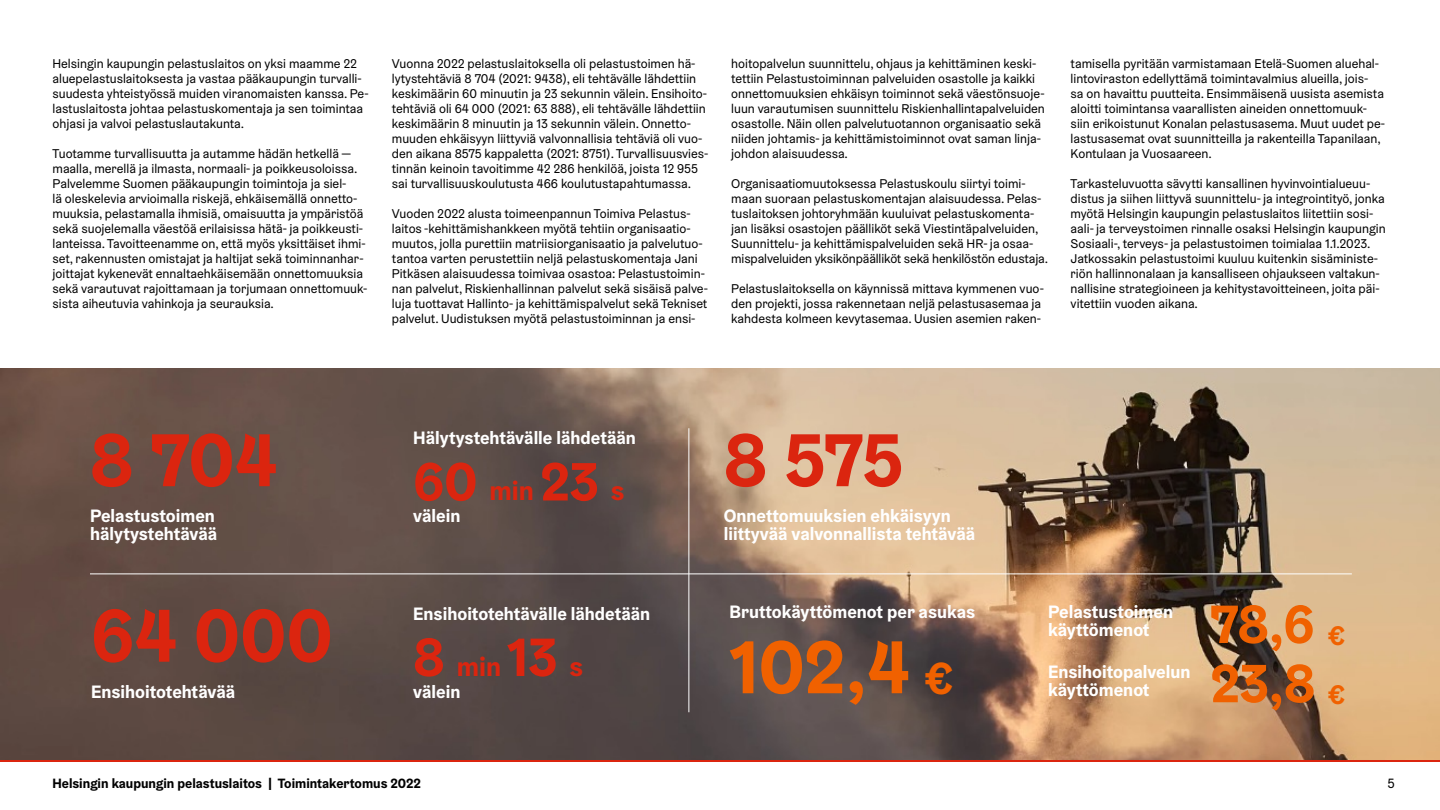
<style>
.page{position:relative;width:1440px;height:810px;background:#fff}
.page>*{position:absolute;margin:0;border:0;box-sizing:border-box;transform-origin:0 0}
.Otsikko_100pt{font:700 75px "Helsinki Grotesk";letter-spacing:-.005em;color:#db250f}
.Otsikko_100pt-2{font:700 75px "Helsinki Grotesk";color:#f06100}
.Otsikko_100pt-3{font:700 54px "Helsinki Grotesk";color:#db250f}
.Otsikko_100pt-4{font:700 54px "Helsinki Grotesk";color:#f06100}
.Otsikko_100pt-5{font:700 45px "Helsinki Grotesk";color:#f06100}
.Otsikko_100pt-6{font:700 27px "Helsinki Grotesk";color:#db250f}
.Otsikko_100pt-7{font:700 27px "Helsinki Grotesk";color:#f06100}
.Alaotsikko_24pt{font:700 18px/18px "Helsinki Grotesk";color:#fff}
.Otsikko_100pt-8{font:700 18px/18px "Helsinki Grotesk";color:#fff}
.t1{font:700 13.5px "Helsinki Grotesk";color:#000}
.t2{font:13.5px "Helsinki Grotesk";color:#000}
.Leipis_1_kpl_Helsink{font:12.75px/15px "Helsinki Grotesk";color:#000}
.s1{font-size:27px}
.s2{font-size:54px}
</style>
<div class="page">
<svg style="left:0;top:759px;width:1440px;height:3px;background:#b73623"></svg>
<img style="left:0;top:368px;width:1440px;height:391px">
<hr style="left:90px;top:574px;width:1262px;height:1px;background:#fff">
<hr style="left:688px;top:428px;width:1px;height:284px;background:#fff">
<p class="Leipis_1_kpl_Helsink" style="left:52px;top:56px;width:318px">Helsingin kaupungin pelastuslaitos on yksi maamme 22 aluepelastuslaitoksesta ja vastaa pääkaupungin turvalli&shy;suudesta yhteistyössä muiden viranomaisten kanssa. Pe&shy;lastuslaitosta johtaa pelastuskomentaja ja sen toimintaa ohjasi ja valvoi pelastuslautakunta.</p>
<p class="Leipis_1_kpl_Helsink" style="left:52px;top:146px;width:316px">Tuotamme turvallisuutta ja autamme hädän hetkellä — maalla, merellä ja ilmasta, normaali- ja poikkeusoloissa.<br>Palvelemme Suomen pääkaupungin toimintoja ja siel-<br>lä oleskelevia arvioimalla riskejä, ehkäisemällä onnetto&shy;muuksia, pelastamalla ihmisiä, omaisuutta ja ympäristöä sekä suojelemalla väestöä erilaisissa hätä- ja poikkeusti&shy;lanteissa. Tavoitteenamme on, että myös yksittäiset ihmi&shy;set, rakennusten omistajat ja haltijat sekä toiminnanhar&shy;joittajat kykenevät ennaltaehkäisemään onnettomuuksia sekä varautuvat rajoittamaan ja torjumaan onnettomuuk&shy;sista aiheutuvia vahinkoja ja seurauksia.</p>
<p class="Leipis_1_kpl_Helsink" style="left:392px;top:56px;width:318px">Vuonna 2022 pelastuslaitoksella oli pelastustoimen hä&shy;lytystehtäviä 8 704 (2021: 9438), eli tehtävälle lähdettiin keskimäärin 60 minuutin ja 23 sekunnin välein. Ensihoito&shy;tehtäviä oli 64 000 (2021: 63 888), eli tehtävälle lähdettiin keskimäärin 8 minuutin ja 13 sekunnin välein. Onnetto&shy;muuden ehkäisyyn liittyviä valvonnallisia tehtäviä oli vuo&shy;den aikana 8575 kappaletta (2021: 8751). Turvallisuusvies&shy;tinnän keinoin tavoitimme 42 286 henkilöä, joista 12 955 sai turvallisuuskoulutusta 466 koulutustapahtumassa.</p>
<p class="Leipis_1_kpl_Helsink" style="left:392px;top:206px;width:318px">Vuoden 2022 alusta toimeenpannun Toimiva Pelastus&shy;laitos -kehittämishankkeen myötä tehtiin organisaatio&shy;muutos, jolla purettiin matriisiorganisaatio ja palvelutuo&shy;tantoa varten perustettiin neljä pelastuskomentaja Jani Pitkäsen alaisuudessa toimivaa osastoa: Pelastustoimin&shy;nan palvelut, Riskienhallinnan palvelut sekä sisäisä palve&shy;luja tuottavat Hallinto- ja kehittämispalvelut sekä Tekniset palvelut. Uudistuksen myötä pelastustoiminnan ja ensi-</p>
<p class="Leipis_1_kpl_Helsink" style="left:731px;top:56px;width:315px">hoitopalvelun suunnittelu, ohjaus ja kehittäminen keski&shy;tettiin Pelastustoiminnan palveluiden osastolle ja kaikki onnettomuuksien ehkäisyn toiminnot sekä väestönsuoje&shy;luun varautumisen suunnittelu Riskienhallintapalveluiden osastolle. Näin ollen palvelutuotannon organisaatio sekä niiden johtamis- ja kehittämistoiminnot ovat saman linja&shy;johdon alaisuudessa.</p>
<p class="Leipis_1_kpl_Helsink" style="left:731px;top:176px;width:318px">Organisaatiomuutoksessa Pelastuskoulu siirtyi toimi&shy;maan suoraan pelastuskomentajan alaisuudessa. Pelas&shy;tuslaitoksen johtoryhmään kuuluivat pelastuskomenta&shy;jan lisäksi osastojen päälliköt sekä Viestintäpalveluiden, Suunnittelu- ja kehittämispalveluiden sekä HR- ja osaa&shy;mispalveluiden yksikönpäälliköt sekä henkilöstön edustaja.</p>
<p class="Leipis_1_kpl_Helsink" style="left:731px;top:281px;width:314px">Pelastuslaitoksella on käynnissä mittava kymmenen vuo&shy;den projekti, jossa rakennetaan neljä pelastusasemaa ja kahdesta kolmeen kevytasemaa. Uusien asemien raken-</p>
<p class="Leipis_1_kpl_Helsink" style="left:1071px;top:56px;width:316px">tamisella pyritään varmistamaan Etelä-Suomen aluehal&shy;lintoviraston edellyttämä toimintavalmius alueilla, jois-<br>sa on havaittu puutteita. Ensimmäisenä uusista asemista aloitti toimintansa vaarallisten aineiden onnettomuuk&shy;siin erikoistunut Konalan pelastusasema. Muut uudet pe&shy;lastusasemat ovat suunnitteilla ja rakenteilla Tapanilaan, Kontulaan ja Vuosaareen.</p>
<p class="Leipis_1_kpl_Helsink" style="left:1071px;top:176px;width:317px">Tarkasteluvuotta sävytti kansallinen hyvinvointialueuu&shy;distus ja siihen liittyvä suunnittelu- ja integrointityö, jonka myötä Helsingin kaupungin pelastuslaitos liitettiin sosi&shy;aali- ja terveystoimen rinnalle osaksi Helsingin kaupungin Sosiaali-, terveys- ja pelastustoimen toimialaa 1.1.2023.<br>Jatkossakin pelastustoimi kuuluu kuitenkin sisäministe&shy;riön hallinnonalaan ja kansalliseen ohjaukseen valtakun&shy;nallisine strategioineen ja kehitystavoitteineen, joita päi&shy;vitettiin vuoden aikana.</p>
<p class="Otsikko_100pt" style="left:90px;top:412px;width:189px">8 704</p>
<h2 class="Alaotsikko_24pt" style="left:90px;top:507px;width:129px">Pelastustoimen hälytystehtävää</h2>
<p class="Otsikko_100pt" style="left:91px;top:588px;width:243px">64 000</p>
<h2 class="Alaotsikko_24pt" style="left:91px;top:682px;width:146px">Ensihoitotehtävää</h2>
<h2 class="Alaotsikko_24pt" style="left:413px;top:429px;width:224px">Hälytystehtävälle lähdetään</h2>
<p class="Otsikko_100pt-3" style="left:413px;top:447px;width:213px">60 <span class="s1">min</span> 23 <span class="s1">s</span></p>
<p class="Otsikko_100pt-8" style="left:413px;top:507px;width:49px">välein</p>
<h2 class="Alaotsikko_24pt" style="left:413px;top:604px;width:239px">Ensihoitotehtävälle lähdetään</h2>
<p class="Otsikko_100pt-6" style="left:413px;top:649px;width:171px"><span class="s2">8</span> min <span class="s2">13</span> s</p>
<p class="Otsikko_100pt-8" style="left:413px;top:682px;width:49px">välein</p>
<p class="Otsikko_100pt" style="left:724px;top:412px;width:181px">8 575</p>
<h2 class="Alaotsikko_24pt" style="left:724px;top:507px;width:253px">Onnettomuuksien ehkäisyyn liittyvää valvonnallista tehtävää</h2>
<p class="Otsikko_100pt-8" style="left:730px;top:603px;width:247px">Bruttokäyttömenot per asukas</p>
<p class="Otsikko_100pt-2" style="left:730px;top:619px;width:182px">102,4</p>
<p class="Otsikko_100pt-5" style="left:924px;top:650px;width:31px">€</p>
<p class="Otsikko_100pt-8" style="left:1048px;top:603px;width:126px">Pelastustoimen käyttömenot</p>
<p class="Otsikko_100pt-4" style="left:1210px;top:590px;width:106px">78,6</p>
<p class="Otsikko_100pt-8" style="left:1048px;top:662px;width:144px">Ensihoitopalvelun käyttömenot</p>
<p class="Otsikko_100pt-4" style="left:1210px;top:649px;width:107px">23,8</p>
<p class="Otsikko_100pt-7" style="left:1328px;top:618px;width:19px">€</p>
<p class="Otsikko_100pt-7" style="left:1328px;top:677px;width:19px">€</p>
<p class="t1" style="left:52px;top:775px;width:370px">Helsingin kaupungin pelastuslaitos | Toimintakertomus 2022</p>
<p class="t2" style="left:1388px;top:775px;width:9px">5</p>
</div>
